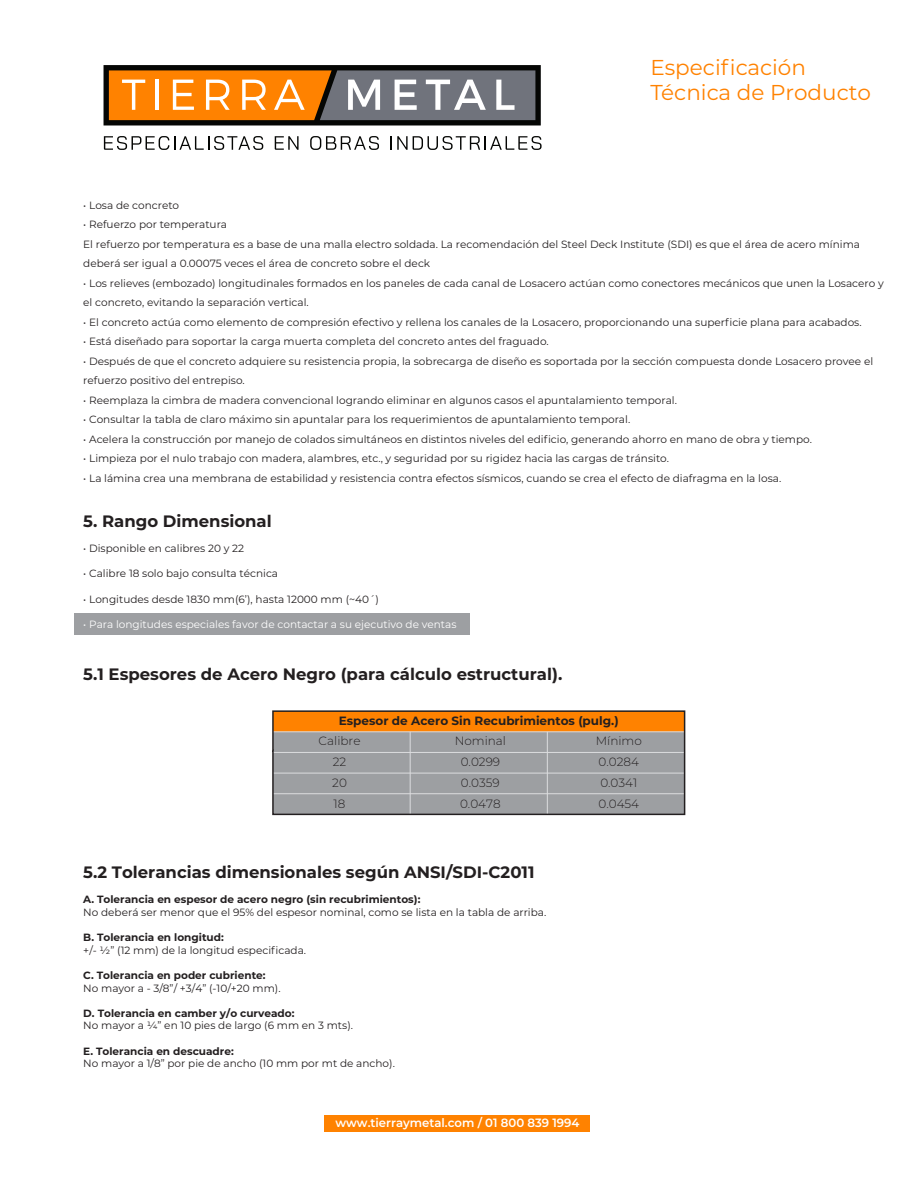
<style>
.page{position:relative;width:915px;height:1191px;background:#fff}
.page>*{position:absolute;margin:0;border:0;box-sizing:border-box;transform-origin:0 0}
.t1{font:21.45px/25.8px "Montserrat";color:#ff8200}
.t2{font:700 16.5px "Montserrat";color:#231f20}
.t3{font:300 12px/20.7px "Montserrat";color:#231f20;text-align:center}
.t4{font:700 12px "Montserrat";color:#231f20}
.t5{font:600 12px "Montserrat";color:#fff}
.t6{font:10.5px/19.5px "Montserrat";color:#231f20}
.t7{font:700 10.5px "Montserrat";color:#231f20}
.t8{font:10.5px "Montserrat";color:#fff}
</style>
<div class="page">
<div style="left:74px;top:613px;width:395px;height:22px;background:#9d9fa2"></div>
<svg style="left:103px;top:65px;width:437px;height:60px"></svg>
<svg style="left:104px;top:136px;width:159px;height:14px"></svg>
<svg style="left:274px;top:136px;width:24px;height:14px"></svg>
<svg style="left:310px;top:136px;width:69px;height:14px"></svg>
<svg style="left:390px;top:136px;width:151px;height:14px"></svg>
<svg style="left:272px;top:710px;width:413px;height:106px"></svg>
<div style="left:325px;top:1114px;width:265px;height:17px;background:#ff8200"></div>
<h1 class="t1" style="left:650px;top:53px;width:222px">Especificación<br>Técnica de Producto</h1>
<p class="t6" style="left:83px;top:195px;width:97px">• Losa de concreto</p>
<p class="t6" style="left:83px;top:214px;width:778px">• Refuerzo por temperatura<br>El refuerzo por temperatura es a base de una malla electro soldada. La recomendación del Steel Deck Institute (SDI) es que el área de acero mínima deberá ser igual a 0.00075 veces el área de concreto sobre el deck</p>
<p class="t6" style="left:83px;top:273px;width:801px">• Los relieves (embozado) longitudinales formados en los paneles de cada canal de Losacero actúan como conectores mecánicos que unen la Losacero y el concreto, evitando la separación vertical.</p>
<p class="t6" style="left:83px;top:312px;width:779px">• El concreto actúa como elemento de compresión efectivo y rellena los canales de la Losacero, proporcionando una superficie plana para acabados.</p>
<p class="t6" style="left:83px;top:331px;width:467px">• Está diseñado para soportar la carga muerta completa del concreto antes del fraguado.</p>
<p class="t6" style="left:83px;top:351px;width:791px">• Después de que el concreto adquiere su resistencia propia, la sobrecarga de diseño es soportada por la sección compuesta donde Losacero provee el refuerzo positivo del entrepiso.</p>
<p class="t6" style="left:83px;top:390px;width:595px">• Reemplaza la cimbra de madera convencional logrando eliminar en algunos casos el apuntalamiento temporal.</p>
<p class="t6" style="left:83px;top:409px;width:548px">• Consultar la tabla de claro máximo sin apuntalar para los requerimientos de apuntalamiento temporal.</p>
<p class="t6" style="left:83px;top:429px;width:730px">• Acelera la construcción por manejo de colados simultáneos en distintos niveles del edificio, generando ahorro en mano de obra y tiempo.</p>
<p class="t6" style="left:83px;top:448px;width:587px">• Limpieza por el nulo trabajo con madera, alambres, etc., y seguridad por su rigidez hacia las cargas de tránsito.</p>
<p class="t6" style="left:83px;top:468px;width:699px">• La lámina crea una membrana de estabilidad y resistencia contra efectos sísmicos, cuando se crea el efecto de diafragma en la losa.</p>
<h2 class="t2" style="left:83px;top:509px;width:190px">5. Rango Dimensional</h2>
<p class="t6" style="left:83px;top:538px;width:162px">• Disponible en calibres 20 y 22</p>
<p class="t6" style="left:83px;top:563px;width:196px">• Calibre 18 solo bajo consulta técnica</p>
<p class="t6" style="left:83px;top:589px;width:297px">• Longitudes desde 1830 mm(6’), hasta 12000 mm (~40´)</p>
<p class="t8" style="left:83px;top:617px;width:374px">• Para longitudes especiales favor de contactar a su ejecutivo de ventas</p>
<h2 class="t2" style="left:83px;top:662px;width:480px">5.1 Espesores de Acero Negro (para cálculo estructural).</h2>
<p class="t4" style="left:339px;top:712px;width:281px">Espesor de Acero Sin Recubrimientos (pulg.)</p>
<p class="t3" style="left:595px;top:730px;width:48px;text-align:left">Mínimo<br>0.0284<br>0.0341<br>0.0454</p>
<p class="t3" style="left:318px;top:730px;width:43px">Calibre<br>22<br>20<br>18</p>
<p class="t3" style="left:454px;top:730px;width:53px">Nominal<br>0.0299<br>0.0359<br>0.0478</p>
<h2 class="t2" style="left:83px;top:860px;width:452px">5.2 Tolerancias dimensionales según ANSI/SDI-C2011</h2>
<p class="t7" style="left:83px;top:892px;width:338px">A. Tolerancia en espesor de acero negro (sin recubrimientos):</p>
<p class="t6" style="left:83px;top:902px;width:464px">No deberá ser menor que el 95% del espesor nominal, como se lista en la tabla de arriba.</p>
<p class="t7" style="left:83px;top:930px;width:142px">B. Tolerancia en longitud:</p>
<p class="t6" style="left:83px;top:940px;width:224px">+/- ½” (12 mm) de la longitud especificada.</p>
<p class="t7" style="left:83px;top:967px;width:184px">C. Tolerancia en poder cubriente:</p>
<p class="t6" style="left:83px;top:977px;width:199px">No mayor a - 3/8”/ +3/4” (-10/+20 mm).</p>
<p class="t7" style="left:83px;top:1005px;width:213px">D. Tolerancia en camber y/o curveado:</p>
<p class="t6" style="left:83px;top:1015px;width:271px">No mayor a ¼” en 10 pies de largo (6 mm en 3 mts).</p>
<p class="t7" style="left:83px;top:1043px;width:152px">E. Tolerancia en descuadre:</p>
<p class="t6" style="left:83px;top:1053px;width:313px">No mayor a 1/8” por pie de ancho (10 mm por mt de ancho).</p>
<p class="t5" style="left:335px;top:1114px;width:245px">www.tierraymetal.com / 01 800 839 1994</p>
</div>
